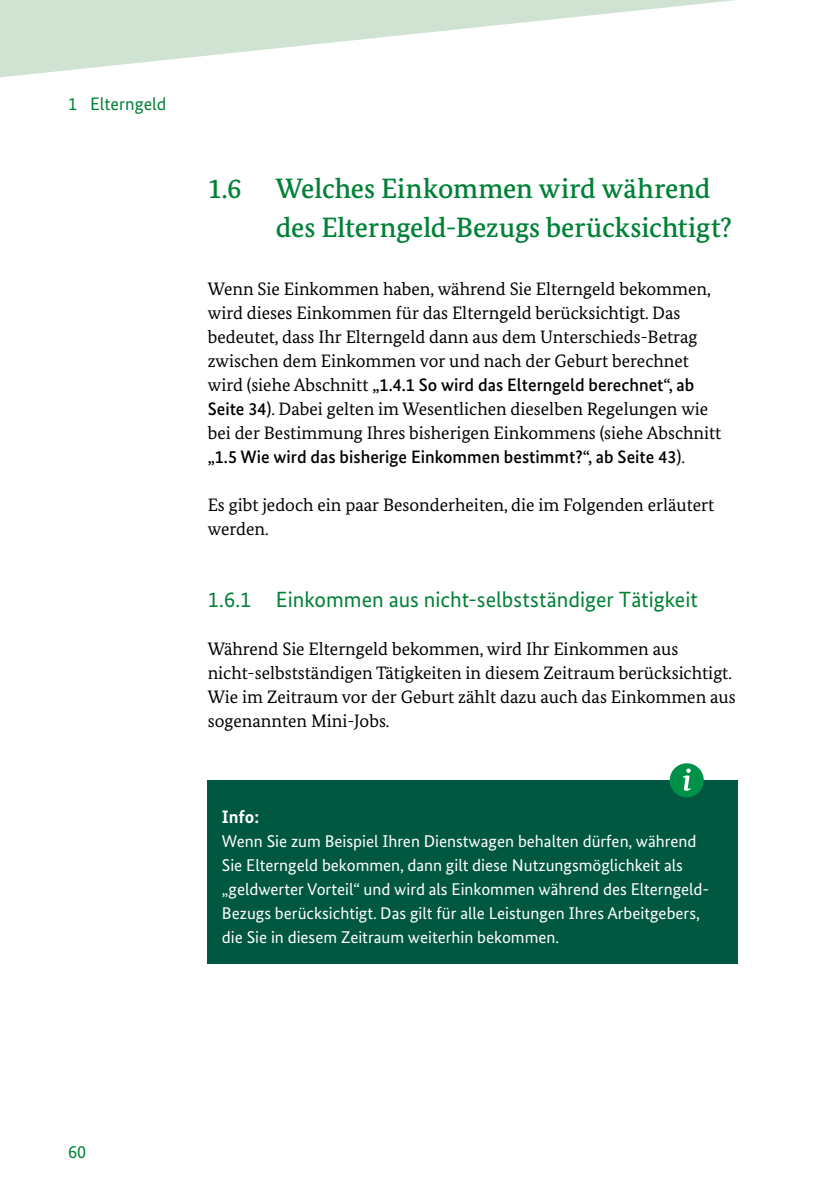
<style>
.page{position:relative;width:840px;height:1191px;background:#fff}
.page>*{position:absolute;margin:0;border:0;box-sizing:border-box;transform-origin:0 0}
.C-HL_C-02-H2-HL_2{font:500 28px/38px "Bundes Serif";letter-spacing:-.005em;color:#008136}
.C-HL_C-03-H3-HL_3{font:22px "Bundes Sans";color:#008136}
.D-Body_D-01_1-P-Fließtext{font:18px/24px "Bundes Serif";color:#000}
.t1{font:18px "Bundes Sans";color:#008136}
.C-I-box_B-04-HL4_IKasten{font:700 18px "Bundes Sans";color:#fff}
.C-I-box_B-05-P-Body_IKasten{font:17px/24px "Bundes Sans";color:#fff}
.s1{font-family:"Bundes Sans";font-weight:500}
</style>
<div class="page">
<svg style="left:0;top:0;width:735px;height:77px;fill:#d0e3d2"></svg>
<div style="left:207px;top:780px;width:530px;height:63px;background:#005840"></div>
<div style="left:207px;top:816px;width:530px;height:147px;background:#005840"></div>
<div style="left:669px;top:763px;width:34px;height:34px;background:#009149;border-radius:50%"></div>
<svg style="left:673px;top:766px;width:26px;height:24px"></svg>
<p class="t1" style="left:68px;top:93px;width:100px">1 Elterngeld</p>
<h2 class="C-HL_C-02-H2-HL_2" style="left:276px;top:170px;width:457px;text-indent:-68px">1.6 Welches Einkommen wird während des Elterngeld-Bezugs berücksichtigt?</h2>
<p class="D-Body_D-01_1-P-Fließtext" style="left:207px;top:276px;width:515px">Wenn Sie Einkommen haben, während Sie Elterngeld bekommen, wird dieses Einkommen für das Elterngeld berücksichtigt. Das bedeutet, dass Ihr Elterngeld dann aus dem Unterschieds-Betrag zwischen dem Einkommen vor und nach der Geburt berechnet wird (siehe Abschnitt <span class="s1">„1.4.1 So wird das Elterngeld berechnet“, ab Seite 34)</span>. Dabei gelten im Wesentlichen dieselben Regelungen wie bei der Bestimmung Ihres bisherigen Einkommens (siehe Abschnitt <span class="s1">„1.5 Wie wird das bisherige Einkommen bestimmt?“, ab Seite 43)</span>.</p>
<p class="D-Body_D-01_1-P-Fließtext" style="left:207px;top:492px;width:508px">Es gibt jedoch ein paar Besonderheiten, die im Folgenden erläutert werden.</p>
<h3 class="C-HL_C-03-H3-HL_3" style="left:207px;top:585px;width:491px">1.6.1 Einkommen aus nicht-selbstständiger Tätigkeit</h3>
<p class="D-Body_D-01_1-P-Fließtext" style="left:207px;top:636px;width:529px">Während Sie Elterngeld bekommen, wird Ihr Einkommen aus nicht-selbstständigen Tätigkeiten in diesem Zeitraum berücksichtigt.<br>Wie im Zeitraum vor der Geburt zählt dazu auch das Einkommen aus sogenannten Mini-Jobs.</p>
<h4 class="C-I-box_B-04-HL4_IKasten" style="left:222px;top:805px;width:39px">Info:</h4>
<p class="C-I-box_B-05-P-Body_IKasten" style="left:222px;top:828px;width:488px">Wenn Sie zum Beispiel Ihren Dienstwagen behalten dürfen, während Sie Elterngeld bekommen, dann gilt diese Nutzungsmöglichkeit als „geldwerter Vorteil“ und wird als Einkommen während des Elterngeld-Bezugs berücksichtigt. Das gilt für alle Leistungen Ihres Arbeitgebers, die Sie in diesem Zeitraum weiterhin bekommen.</p>
<p class="t1" style="left:68px;top:1141px;width:19px">60</p>
</div>
